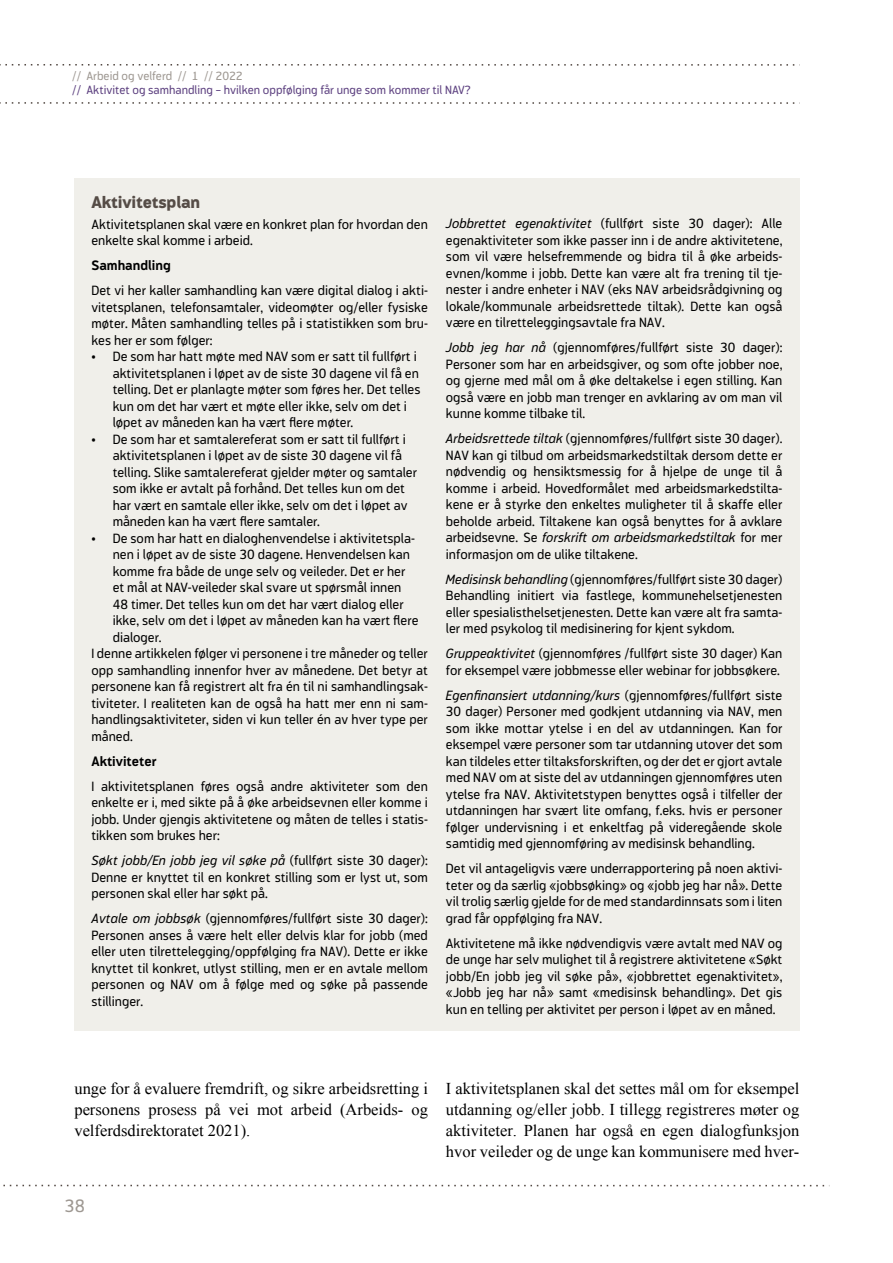
<style>
.page{position:relative;width:893px;height:1263px;background:#fff}
.page>*{position:absolute;margin:0;border:0;box-sizing:border-box;transform-origin:0 0}
.t1{font:18px "Modus";color:#9e9892}
.t2{font:16.5px/21px "Times New Roman";color:#000;text-align:justify}
.t3{font:800 16.5px "Modus";letter-spacing:-.01em;color:#554c46}
.t4{font:13.5px/16.5px "Modus";color:#000;text-align:justify}
.t5{font:700 13.5px "Modus";color:#000}
.t6{font:12px "Modus";color:#5d4180}
.t7{font:12px "Modus";color:#9e9892}
.s1{font-style:italic}
</style>
<div class="page">
<svg style="left:0;top:64px;width:795px;height:2px"></svg>
<svg style="left:0;top:102px;width:795px;height:2px"></svg>
<svg style="left:3px;top:1185px;width:822px;height:1px"></svg>
<div style="left:74px;top:179px;width:725px;height:852px;background:#f0efea"></div>
<p class="t7" style="left:72px;top:69px;width:172px">// Arbeid og velferd // 1 // 2022</p>
<p class="t6" style="left:72px;top:83px;width:400px">// Aktivitet og samhandling – hvilken oppfølging får unge som kommer til NAV?</p>
<p class="t3" style="left:91px;top:193px;width:110px">Aktivitetsplan</p>
<p class="t4" style="left:91px;top:216px;width:338px">Aktivitetsplanen skal være en konkret plan for hvordan den enkelte skal komme i arbeid.</p>
<p class="t5" style="left:91px;top:258px;width:81px">Samhandling</p>
<p class="t4" style="left:91px;top:282px;width:338px">Det vi her kaller samhandling kan være digital dialog i akti&shy;vitetsplanen, telefonsamtaler, videomøter og/eller fysiske møter. Måten samhandling telles på i statistikken som bru&shy;kes her er som følger:</p>
<p class="t4" style="left:113px;top:348px;width:309px;text-align:left;text-indent:-21px">• De som har hatt møte med NAV som er satt til fullført i aktivitetsplanen i løpet av de siste 30 dagene vil få en telling. Det er planlagte møter som føres her. Det telles kun om det har vært et møte eller ikke, selv om det i løpet av måneden kan ha vært flere møter.</p>
<p class="t4" style="left:113px;top:431px;width:306px;text-align:left;text-indent:-21px">• De som har et samtalereferat som er satt til fullført i aktivitetsplanen i løpet av de siste 30 dagene vil få telling. Slike samtalereferat gjelder møter og samtaler som ikke er avtalt på forhånd. Det telles kun om det har vært en samtale eller ikke, selv om det i løpet av måneden kan ha vært flere samtaler.</p>
<p class="t4" style="left:91px;top:530px;width:325px">• De som har hatt en dialoghenvendelse i aktivitetspla-</p>
<p class="t4" style="left:113px;top:546px;width:299px">nen i løpet av de siste 30 dagene. Henvendelsen kan</p>
<p class="t4" style="left:113px;top:563px;width:294px">komme fra både de unge selv og veileder. Det er her</p>
<p class="t4" style="left:113px;top:579px;width:290px">et mål at NAV-veileder skal svare ut spørsmål innen</p>
<p class="t4" style="left:113px;top:596px;width:292px">48 timer. Det telles kun om det har vært dialog eller</p>
<p class="t4" style="left:113px;top:612px;width:307px">ikke, selv om det i løpet av måneden kan ha vært flere</p>
<p class="t4" style="left:113px;top:629px;width:50px">dialoger.</p>
<p class="t4" style="left:91px;top:645px;width:338px">I denne artikkelen følger vi personene i tre måneder og teller</p>
<p class="t4" style="left:91px;top:662px;width:338px">opp samhandling innenfor hver av månedene. Det betyr at</p>
<p class="t4" style="left:91px;top:678px;width:338px">personene kan få registrert alt fra én til ni samhandlingsak-</p>
<p class="t4" style="left:91px;top:695px;width:338px">tiviteter. I realiteten kan de også ha hatt mer enn ni sam-</p>
<p class="t4" style="left:91px;top:711px;width:338px">handlingsaktiviteter, siden vi kun teller én av hver type per</p>
<p class="t4" style="left:91px;top:728px;width:43px">måned.</p>
<p class="t5" style="left:91px;top:753px;width:67px">Aktiviteter</p>
<p class="t4" style="left:91px;top:778px;width:338px">I aktivitetsplanen føres også andre aktiviteter som den enkelte er i, med sikte på å øke arbeidsevnen eller komme i jobb. Under gjengis aktivitetene og måten de telles i statis&shy;tikken som brukes her:</p>
<p class="t4" style="left:91px;top:852px;width:338px"><span class="s1">Søkt jobb/En jobb jeg vil søke på</span> (fullført siste 30 dager):<br>Denne er knyttet til en konkret stilling som er lyst ut, som personen skal eller har søkt på.</p>
<p class="t4" style="left:91px;top:910px;width:338px"><span class="s1">Avtale om jobbsøk</span> (gjennomføres/fullført siste 30 dager):<br>Personen anses å være helt eller delvis klar for jobb (med eller uten tilrettelegging/oppfølging fra NAV). Dette er ikke knyttet til konkret, utlyst stilling, men er en avtale mellom personen og NAV om å følge med og søke på passende stillinger.</p>
<p class="t4" style="left:446px;top:215px;width:338px"><span class="s1">Jobbrettet egenaktivitet</span> (fullført siste 30 dager): Alle egenaktiviteter som ikke passer inn i de andre aktivitetene, som vil være helsefremmende og bidra til å øke arbeids&shy;evnen/komme i jobb. Dette kan være alt fra trening til tje&shy;nester i andre enheter i NAV (eks NAV arbeidsrådgivning og lokale/kommunale arbeidsrettede tiltak). Dette kan også være en tilretteleggingsavtale fra NAV.</p>
<p class="t4" style="left:446px;top:339px;width:338px"><span class="s1">Jobb jeg har nå</span> (gjennomføres/fullført siste 30 dager):<br>Personer som har en arbeidsgiver, og som ofte jobber noe, og gjerne med mål om å øke deltakelse i egen stilling. Kan også være en jobb man trenger en avklaring av om man vil kunne komme tilbake til.</p>
<p class="t4" style="left:446px;top:430px;width:338px"><span class="s1">Arbeidsrettede tiltak</span> (gjennomføres/fullført siste 30 dager).<br>NAV kan gi tilbud om arbeidsmarkedstiltak dersom dette er nødvendig og hensiktsmessig for å hjelpe de unge til å komme i arbeid. Hovedformålet med arbeidsmarkedstilta&shy;kene er å styrke den enkeltes muligheter til å skaffe eller beholde arbeid. Tiltakene kan også benyttes for å avklare arbeidsevne. Se <span class="s1">forskrift om arbeidsmarkedstiltak</span> for mer informasjon om de ulike tiltakene.</p>
<p class="t4" style="left:446px;top:571px;width:338px"><span class="s1">Medisinsk behandling</span> (gjennomføres/fullført siste 30 dager)<br>Behandling initiert via fastlege, kommunehelsetjenesten eller spesialisthelsetjenesten. Dette kan være alt fra samta&shy;ler med psykolog til medisinering for kjent sykdom.</p>
<p class="t4" style="left:446px;top:645px;width:338px"><span class="s1">Gruppeaktivitet</span> (gjennomføres /fullført siste 30 dager) Kan for eksempel være jobbmesse eller webinar for jobbsøkere.</p>
<p class="t4" style="left:446px;top:687px;width:338px"><span class="s1">Egenfinansiert utdanning/kurs</span> (gjennomføres/fullført siste 30 dager) Personer med godkjent utdanning via NAV, men som ikke mottar ytelse i en del av utdanningen. Kan for eksempel være personer som tar utdanning utover det som kan tildeles etter tiltaksforskriften, og der det er gjort avtale med NAV om at siste del av utdanningen gjennomføres uten ytelse fra NAV. Aktivitetstypen benyttes også i tilfeller der utdanningen har svært lite omfang, f.eks. hvis er personer følger undervisning i et enkeltfag på videregående skole samtidig med gjennomføring av medisinsk behandling.</p>
<p class="t4" style="left:446px;top:860px;width:338px">Det vil antageligvis være underrapportering på noen aktivi&shy;teter og da særlig «jobbsøking» og «jobb jeg har nå». Dette vil trolig særlig gjelde for de med standardinnsats som i liten grad får oppfølging fra NAV.</p>
<p class="t4" style="left:446px;top:935px;width:338px">Aktivitetene må ikke nødvendigvis være avtalt med NAV og de unge har selv mulighet til å registrere aktivitetene «Søkt jobb/En jobb jeg vil søke på», «jobbrettet egenaktivitet», «Jobb jeg har nå» samt «medisinsk behandling». Det gis kun en telling per aktivitet per person i løpet av en måned.</p>
<p class="t2" style="left:74px;top:1078px;width:355px">unge for å evaluere fremdrift, og sikre arbeidsretting i personens prosess på vei mot arbeid (Arbeids- og velferdsdirektoratet 2021).</p>
<p class="t2" style="left:446px;top:1078px;width:355px">I aktivitetsplanen skal det settes mål om for eksempel utdanning og/eller jobb. I tillegg registreres møter og aktiviteter. Planen har også en egen dialogfunksjon hvor veileder og de unge kan kommunisere med hver-</p>
<h1 class="t1" style="left:65px;top:1195px;width:22px">38</h1>
</div>
